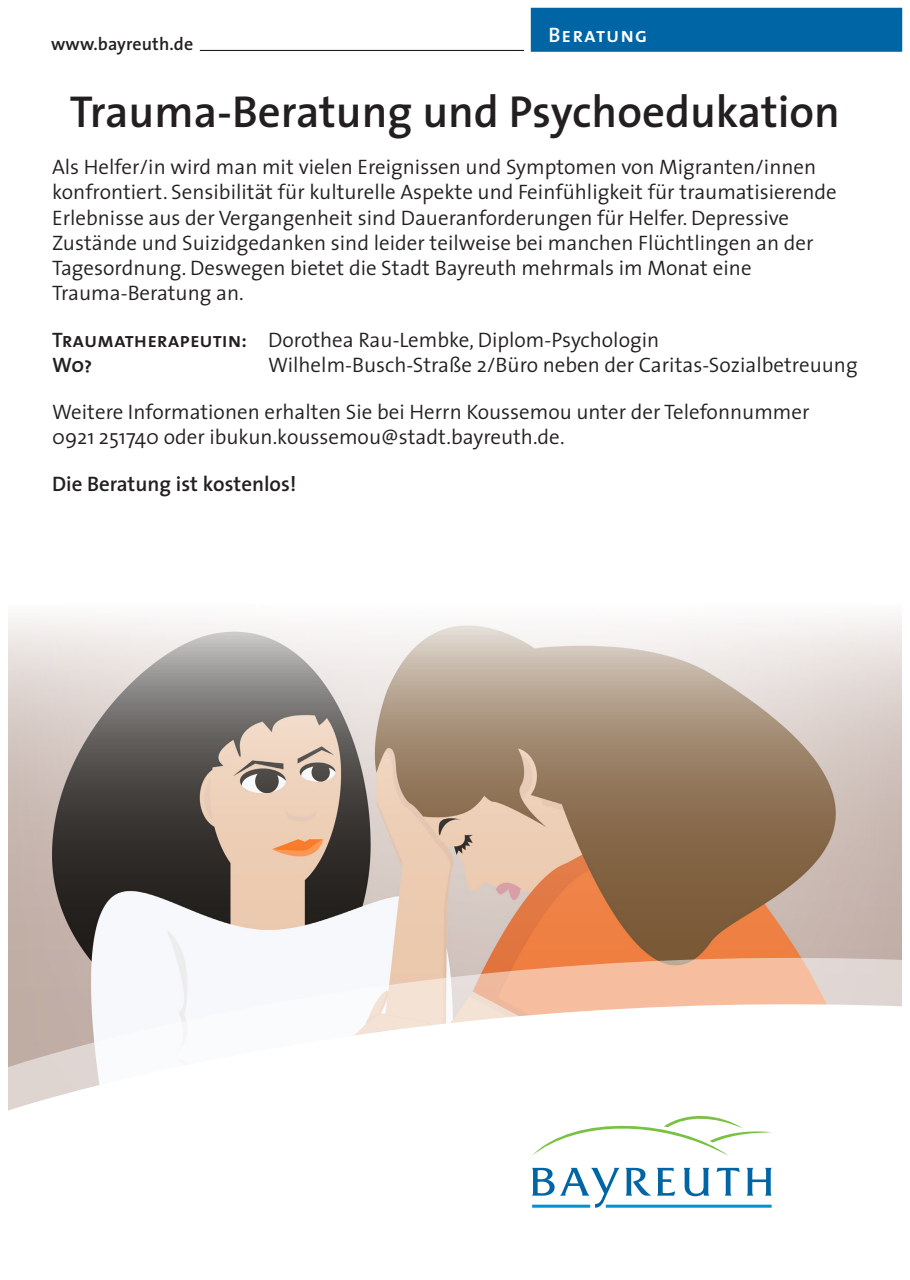
<style>
.page{position:relative;width:910px;height:1280px;background:#fff}
.page>*{position:absolute;margin:0;border:0;box-sizing:border-box;transform-origin:0 0}
.t1{font:600 45px "The Sans";color:#231f20}
.t2{font:300 21px/25.2px "The Sans";color:#231f20}
.t3{font:600 21px "The Sans";color:#231f20}
.t4{font:21px "The Sans Semi Bold Caps";letter-spacing:.05em;color:#fff}
.t5{font:21px "The Sans Semi Bold Caps";color:#231f20}
.t6{font:600 18px "The Sans";letter-spacing:.005em;color:#231f20}
.s1{font-family:"The Sans Semi Bold Caps";font-weight:400}
</style>
<div class="page">
<img style="left:9px;top:616px;width:892px;height:340px">
<svg style="left:9px;top:956px;width:892px;height:28px"></svg>
<svg style="left:9px;top:984px;width:892px;height:221px"></svg>
<svg style="left:532px;top:1111px;width:240px;height:45px"></svg>
<svg style="left:747px;top:1168px;width:25px;height:27px"></svg>
<svg style="left:657px;top:1168px;width:18px;height:27px"></svg>
<svg style="left:716px;top:1168px;width:24px;height:27px"></svg>
<svg style="left:683px;top:1168px;width:26px;height:28px"></svg>
<hr style="left:606px;top:1205px;width:166px;height:3px;background:#0093d0">
<svg style="left:532px;top:1168px;width:119px;height:40px"></svg>
<div style="left:531px;top:8px;width:371px;height:44px;background:#0065a4;border:2px solid #0065a4"></div>
<hr style="left:200px;top:50px;width:324px;height:1px;background:#231f20">
<p class="t4" style="left:549px;top:22px;width:100px">Beratung</p>
<p class="t6" style="left:51px;top:33px;width:144px">www.bayreuth.de</p>
<p class="t1" style="left:70px;top:83px;width:772px">Trauma-Beratung und Psychoedukation</p>
<p class="t2" style="left:52px;top:155px;width:786px">Als Helfer/in wird man mit vielen Ereignissen und Symptomen von Migranten/innen konfrontiert. Sensibilität für kulturelle Aspekte und Feinfühligkeit für traumatisierende<br>Erlebnisse aus der Vergangenheit sind Daueranforderungen für Helfer. Depressive</p>
<p class="t2" style="left:52px;top:230px;width:763px">Zustände und Suizidgedanken sind leider teilweise bei manchen Flüchtlingen an der</p>
<p class="t2" style="left:52px;top:256px;width:701px">Tagesordnung. Deswegen bietet die Stadt Bayreuth mehrmals im Monat eine</p>
<p class="t2" style="left:52px;top:281px;width:193px">Trauma-Beratung an.</p>
<p class="t2" style="left:52px;top:328px;width:609px"><span class="s1">Traumatherapeutin:</span> Dorothea Rau-Lembke, Diplom-Psychologin</p>
<p class="t5" style="left:52px;top:352px;width:41px">Wo?</p>
<p class="t2" style="left:268px;top:353px;width:591px">Wilhelm-Busch-Straße 2/Büro neben der Caritas-Sozialbetreuung</p>
<p class="t2" style="left:52px;top:400px;width:759px">Weitere Informationen erhalten Sie bei Herrn Koussemou unter der Telefonnummer</p>
<p class="t2" style="left:52px;top:425px;width:514px">0921 251740 oder ibukun.koussemou@stadt.bayreuth.de.</p>
<p class="t3" style="left:52px;top:470px;width:246px">Die Beratung ist kostenlos!</p>
</div>
